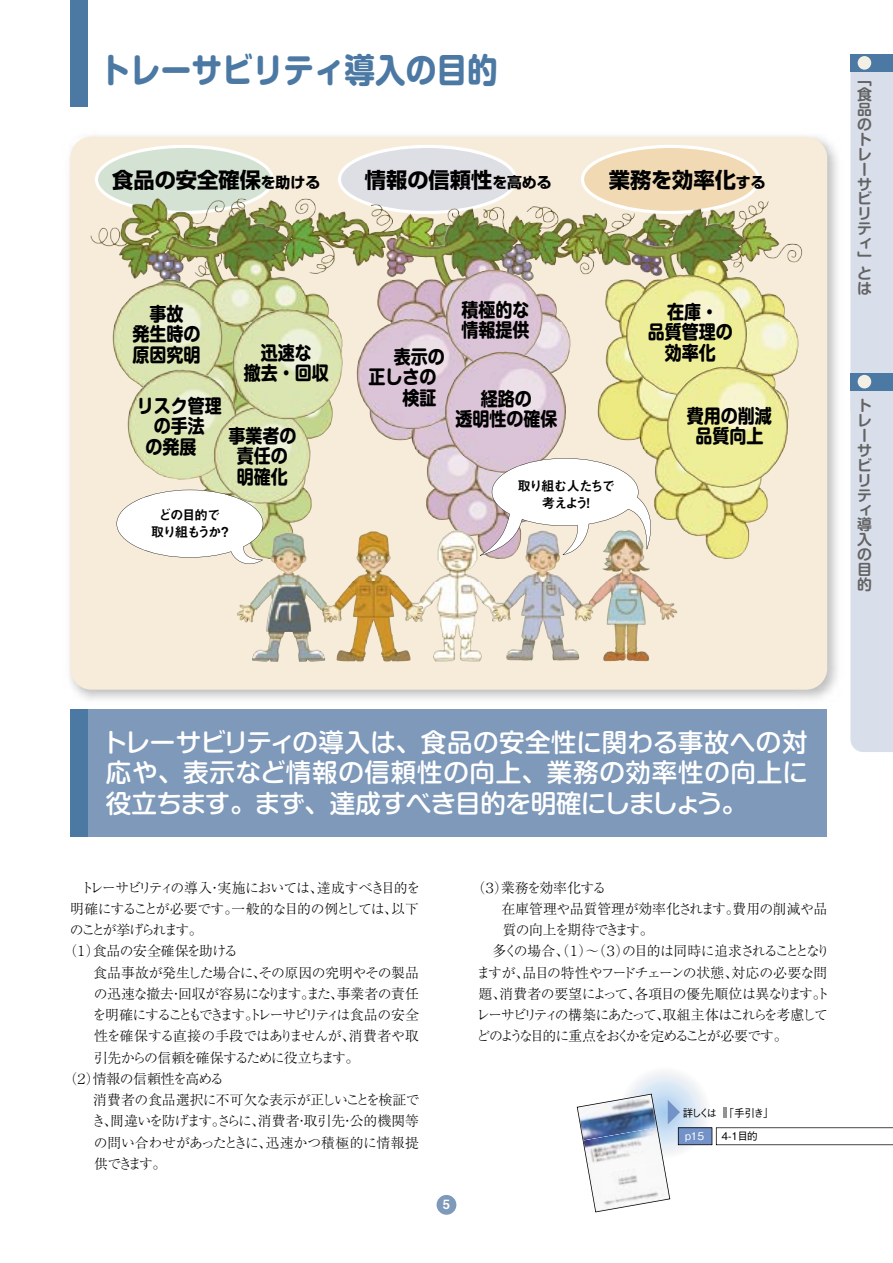
<style>
.page{position:relative;width:893px;height:1263px;background:#fff}
.page>*{position:absolute;margin:0;border:0;box-sizing:border-box;transform-origin:0 0}
.t1{font:700 34.05px "Shin M Go Pro";color:#4b79a3;scale:.9 1}
.t2{font:500 25.5px/30.6px "Shin M Go Pro";color:#fff;text-align:justify}
.t3{font:700 21.3px "Shin Go Pro";color:#000}
.t4{font:700 18.9px/20.4px "Shin M Go Pro";color:#000;text-align:center;scale:.9 1}
.t5{font:700 14.85px/14.9px "Shin M Go Pro De";color:#636363;text-align:justify}
.t6{font:300 13.8px "Ryumin Pro";letter-spacing:-.055em;color:#000}
.t7{font:300 13.8px "Ryumin Pro";letter-spacing:-.03em;color:#000}
.t8{font:300 13.8px "Ryumin Pro";letter-spacing:-.12em;color:#000}
.t9{font:300 13.8px "Ryumin Pro";letter-spacing:-.035em;color:#000}
.t10{font:300 13.8px "Ryumin Pro";letter-spacing:-.01em;color:#000}
.t11{font:300 13.8px "Ryumin Pro";letter-spacing:-.11em;color:#000}
.t12{font:300 13.8px "Ryumin Pro";letter-spacing:-.08em;color:#000}
.t13{font:300 13.8px "Ryumin Pro";letter-spacing:-.16em;color:#000}
.t14{font:300 13.8px "Ryumin Pro";letter-spacing:-.025em;color:#000}
.t15{font:300 13.8px "Ryumin Pro";letter-spacing:-.015em;color:#000}
.t16{font:300 13.8px "Ryumin Pro";letter-spacing:-.02em;color:#000}
.t17{font:300 13.8px "Ryumin Pro";letter-spacing:-.105em;color:#000}
.t18{font:300 13.8px "Ryumin Pro";letter-spacing:-.165em;color:#000}
.t19{font:13.5px/16.2px "Midashi Go Pro MB31";letter-spacing:-.12em;color:#000;text-align:center}
.t20{font:12.75px "Midashi Go Pro MB31";color:#fff}
.t21{font:500 10.65px "Gothic BBB Pro";letter-spacing:-.15em;color:#000}
.t22{font:500 10.65px "Gothic BBB Pro";color:#fff}
.s1{font-size:14.85px}
</style>
<div class="page">
<img style="left:70px;top:137px;width:757px;height:553px;border-radius:21px">
<svg style="left:95px;top:145px;width:179px;height:69px;background:#dae3d2"></svg>
<svg style="left:338px;top:145px;width:179px;height:69px;background:#e5e3e4"></svg>
<svg style="left:581px;top:145px;width:179px;height:69px;background:#f3e0c1"></svg>
<img style="left:157px;top:198px;width:107px;height:31px">
<img style="left:230px;top:208px;width:113px;height:351px">
<img style="left:458px;top:208px;width:113px;height:351px">
<img style="left:686px;top:208px;width:113px;height:351px">
<img style="left:112px;top:283px;width:110px;height:110px">
<img style="left:127px;top:369px;width:105px;height:110px">
<img style="left:213px;top:407px;width:97px;height:97px">
<img style="left:232px;top:309px;width:110px;height:110px">
<img style="left:356px;top:319px;width:89px;height:110px">
<img style="left:445px;top:270px;width:97px;height:82px">
<img style="left:445px;top:352px;width:121px;height:121px">
<img style="left:626px;top:275px;width:121px;height:121px">
<img style="left:667px;top:367px;width:121px;height:121px">
<img style="left:456px;top:530px;width:53px;height:132px">
<img style="left:629px;top:530px;width:48px;height:130px">
<svg style="left:117px;top:490px;width:146px;height:78px"></svg>
<svg style="left:480px;top:458px;width:176px;height:98px"></svg>
<svg style="left:618px;top:1066px;width:93px;height:92px"></svg>
<div style="left:70px;top:709px;width:757px;height:128px;background:#7e99ba"></div>
<div style="left:70px;top:709px;width:17px;height:128px;background:#4b79a3"></div>
<svg style="left:577px;top:1094px;width:316px;height:118px"></svg>
<hr style="left:723px;top:1108px;width:4px;height:10px;background:#939393">
<div style="left:437px;top:1195px;width:19px;height:20px;background:#7e99ba;border-radius:50%"></div>
<div style="left:850px;top:72px;width:43px;height:680px;background:#d9dfea"></div>
<div style="left:850px;top:55px;width:43px;height:17px;background:#4b79a3"></div>
<div style="left:850px;top:373px;width:43px;height:17px;background:#4b79a3"></div>
<div style="left:858px;top:56px;width:13px;height:14px;background:#f3efe5;border-radius:50%"></div>
<div style="left:858px;top:375px;width:13px;height:13px;background:#f3efe5;border-radius:50%"></div>
<div style="left:70px;top:0;width:17px;height:106px;background:#4b79a3"></div>
<h1 class="t1" style="left:100px;top:43px;width:444px">トレーサビリティ導入の目的</h1>
<p class="t3" style="left:112px;top:163px;width:210px">食品の安全確保<span class="s1">を助ける</span></p>
<p class="t3" style="left:365px;top:163px;width:188px">情報の信頼性<span class="s1">を高める</span></p>
<p class="t3" style="left:609px;top:163px;width:158px">業務を効率化<span class="s1">する</span></p>
<p class="t4" style="left:132px;top:301px;width:77px">事故<br>発生時の原因究明</p>
<p class="t4" style="left:461px;top:297px;width:77px;text-align:left">積極的な情報提供</p>
<p class="t4" style="left:455px;top:386px;width:115px">経路の<br>透明性の確保</p>
<p class="t4" style="left:244px;top:340px;width:96px">迅速な<br>撤去・回収</p>
<p class="t4" style="left:368px;top:344px;width:115px">表示の<br>正しさの　　検証</p>
<p class="t4" style="left:137px;top:393px;width:96px">リスク管理の手法<br>の発展　</p>
<p class="t4" style="left:228px;top:423px;width:77px">事業者の責任の明確化</p>
<p class="t19" style="left:517px;top:476px;width:99px">取り組む人たちで考えよう！</p>
<p class="t19" style="left:151px;top:506px;width:82px">どの目的で<br>取り組もうか？</p>
<p class="t4" style="left:648px;top:299px;width:96px">在庫・<br>品質管理の効率化</p>
<p class="t4" style="left:687px;top:403px;width:96px">費用の削減品質向上</p>
<p class="t5" style="left:857px;top:70px;width:16px">「食品のトレーサビリティ」とは</p>
<p class="t5" style="left:857px;top:396px;width:16px">トレーサビリティ導入の目的</p>
<h2 class="t2" style="left:102px;top:724px;width:708px">トレーサビリティの導入は、食品の安全性に関わる事故への対応や、表示など情報の信頼性の向上、業務の効率性の向上に役立ちます。まず、達成すべき目的を明確にしましょう。</h2>
<p class="t12" style="left:70px;top:876px;width:352px">　トレーサビリティの導入・実施においては、達成すべき目的を</p>
<p class="t6" style="left:70px;top:898px;width:350px">明確にすることが必要です。一般的な目的の例としては、以下</p>
<p class="t18" style="left:70px;top:919px;width:134px">のことが挙げられます。</p>
<p class="t9" style="left:63px;top:940px;width:176px">（１）食品の安全確保を助ける</p>
<p class="t7" style="left:70px;top:961px;width:350px">　 食品事故が発生した場合に、その原因の究明やその製品</p>
<p class="t9" style="left:94px;top:983px;width:327px">の迅速な撤去・回収が容易になります。また、事業者の責任</p>
<p class="t13" style="left:93px;top:1004px;width:328px">を明確にすることもできます。トレーサビリティは食品の安全</p>
<p class="t16" style="left:94px;top:1025px;width:326px">性を確保する直接の手段ではありませんが、消費者や取</p>
<p class="t17" style="left:94px;top:1047px;width:267px">引先からの信頼を確保するために役立ちます。</p>
<p class="t9" style="left:63px;top:1068px;width:162px">（２）情報の信頼性を高める</p>
<p class="t14" style="left:70px;top:1089px;width:351px">　 消費者の食品選択に不可欠な表示が正しいことを検証で</p>
<p class="t10" style="left:92px;top:1110px;width:329px">き、間違いを防げます。さらに、消費者・取引先・公的機関等</p>
<p class="t10" style="left:94px;top:1132px;width:327px">の問い合わせがあったときに、迅速かつ積極的に情報提</p>
<p class="t6" style="left:94px;top:1153px;width:74px">供できます。</p>
<p class="t20" style="left:443px;top:1194px;width:9px">5</p>
<p class="t7" style="left:472px;top:876px;width:136px">（３）業務を効率化する</p>
<p class="t15" style="left:478px;top:898px;width:350px">　 在庫管理や品質管理が効率化されます。費用の削減や品</p>
<p class="t6" style="left:502px;top:919px;width:152px">質の向上を期待できます。</p>
<p class="t11" style="left:478px;top:940px;width:353px">　多くの場合、（１）～（３）の目的は同時に追求されることとなり</p>
<p class="t6" style="left:476px;top:961px;width:352px">ますが、品目の特性やフードチェーンの状態、対応の必要な問</p>
<p class="t7" style="left:478px;top:983px;width:353px">題、消費者の要望によって、各項目の優先順位は異なります。ト</p>
<p class="t8" style="left:476px;top:1004px;width:353px">レーサビリティの構築にあたって、取組主体はこれらを考慮して</p>
<p class="t8" style="left:476px;top:1025px;width:313px">どのような目的に重点をおくかを定めることが必要です。</p>
<p class="t21" style="left:683px;top:1104px;width:36px">詳しくは</p>
<p class="t21" style="left:723px;top:1105px;width:52px">「手引き」</p>
<p class="t22" style="left:683px;top:1127px;width:23px">ｐ15</p>
<p class="t21" style="left:721px;top:1127px;width:38px">4-1目的</p>
</div>
